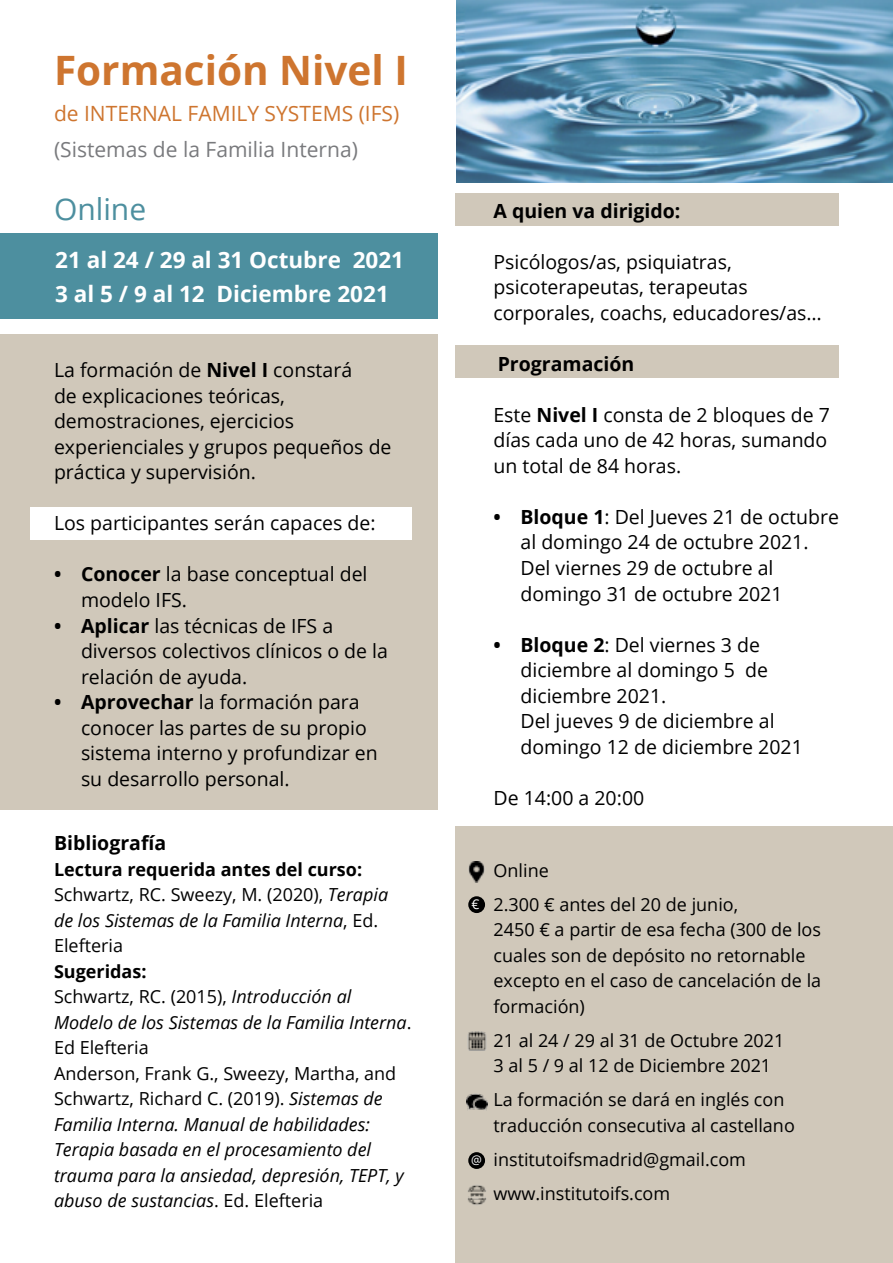
<style>
.page{position:relative;width:893px;height:1263px;background:#fff}
.page>*{position:absolute;margin:0;border:0;box-sizing:border-box;transform-origin:0 0}
.t1{font:700 40.5px "Open Sans";color:#ce752f}
.t2{font:30px "Open Sans";color:#4d8f9f}
.t3{font:700 22.5px/34.5px "Open Sans";color:#fff}
.t4{font:21px "Open Sans";color:#ce752f}
.t5{font:21px "Open Sans";color:#797a7d}
.t6{font:19.5px/25.5px "Open Sans";color:#000}
.t7{font:700 19.5px "Open Sans";color:#000}
.t8{font:18px/25.5px "Open Sans";color:#000}
.t9{font:italic 18px/25.5px "Open Sans";color:#000}
.t10{font:13.5px "Open Sans";color:#fff}
.t11{font:12px "Open Sans";color:#fff}
.s1{font-weight:700}
.s2{font-style:italic}
.s3{font-weight:700;font-style:normal}
.s4{font-style:normal}
</style>
<div class="page">
<div style="left:455px;top:193px;width:384px;height:33px;background:#d0c8ba"></div>
<div style="left:455px;top:345px;width:384px;height:33px;background:#d0c8ba"></div>
<div style="left:455px;top:826px;width:438px;height:437px;background:#d0c8ba"></div>
<div style="left:0;top:334px;width:437px;height:475px;background:#d0c8ba"></div>
<img style="left:468px;top:1032px;width:18px;height:19px">
<img style="left:468px;top:862px;width:17px;height:20px">
<div style="left:468px;top:896px;width:17px;height:17px;background:#000;border-radius:50%"></div>
<div style="left:468px;top:1152px;width:17px;height:17px;background:#000;border-radius:50%"></div>
<img style="left:466px;top:1093px;width:21px;height:17px">
<img style="left:467px;top:1185px;width:19px;height:20px">
<div style="left:30px;top:507px;width:382px;height:33px;background:#fff"></div>
<div style="left:0;top:234px;width:437px;height:85px;background:#4d8f9f"></div>
<img style="left:456px;top:0;width:437px;height:183px">
<h1 class="t1" style="left:54px;top:42px;width:355px">Formación Nivel I</h1>
<p class="t4" style="left:54px;top:99px;width:347px">de INTERNAL FAMILY SYSTEMS (IFS)</p>
<p class="t5" style="left:54px;top:135px;width:305px">(Sistemas de la Familia Interna)</p>
<h2 class="t2" style="left:54px;top:189px;width:94px">Online</h2>
<p class="t3" style="left:55px;top:242px;width:350px">21 al 24 / 29 al 31 Octubre 2021<br>3 al 5 / 9 al 12 Diciembre 2021</p>
<p class="t6" style="left:54px;top:357px;width:339px">La formación de <span class="s1">Nivel I</span> constará<br>de explicaciones teóricas, demostraciones, ejercicios experienciales y grupos pequeños de práctica y supervisión.</p>
<p class="t6" style="left:54px;top:510px;width:323px">Los participantes serán capaces de:</p>
<p class="t6" style="left:81px;top:561px;width:288px;text-indent:-27px"><span class="s1">• Conocer</span> la base conceptual del modelo IFS.</p>
<p class="t6" style="left:81px;top:612px;width:309px;text-indent:-27px"><span class="s1">• Aplicar</span> las técnicas de IFS a diversos colectivos clínicos o de la relación de ayuda.</p>
<p class="t6" style="left:81px;top:689px;width:298px;text-indent:-27px"><span class="s1">• Aprovechar</span> la formación para conocer las partes de su propio sistema interno y profundizar en su desarrollo personal.</p>
<p class="t7" style="left:54px;top:829px;width:114px">Bibliografía</p>
<p class="t8" style="left:54px;top:856px;width:336px"><span class="s1">Lectura requerida antes del curso:<br></span>Schwartz, RC. Sweezy, M. (2020), <span class="s2">Terapia de los Sistemas de la Familia Interna</span>, Ed.<br>Elefteria</p>
<p class="t9" style="left:54px;top:958px;width:359px"><span class="s3">Sugeridas:<br></span><span class="s4">Schwartz, RC. (2015),</span> Introducción al Modelo de los Sistemas de la Familia Interna<span class="s4">.<br>Ed Elefteria<br>Anderson, Frank G., Sweezy, Martha, and Schwartz, Richard C. (2019).</span> Sistemas de Familia Interna. Manual de habilidades:<br>Terapia basada en el procesamiento del trauma para la ansiedad, depresión, TEPT, y abuso de sustancias<span class="s4">. Ed. Elefteria</span></p>
<p class="t7" style="left:493px;top:197px;width:189px">A quien va dirigido:</p>
<p class="t6" style="left:493px;top:249px;width:330px">Psicólogos/as, psiquiatras, psicoterapeutas, terapeutas corporales, coachs, educadores/as…</p>
<p class="t7" style="left:498px;top:350px;width:138px">Programación</p>
<p class="t6" style="left:493px;top:402px;width:338px">Este <span class="s1">Nivel I</span> consta de 2 bloques de 7 días cada uno de 42 horas, sumando un total de 84 horas.</p>
<p class="t6" style="left:520px;top:504px;width:320px;text-indent:-27px"><span class="s1">• Bloque 1</span>: Del Jueves 21 de octubre al domingo 24 de octubre 2021.<br>Del viernes 29 de octubre al domingo 31 de octubre 2021</p>
<p class="t6" style="left:520px;top:631px;width:284px;text-indent:-27px"><span class="s1">• Bloque 2</span>: Del viernes 3 de diciembre al domingo 5 de diciembre 2021.<br>Del jueves 9 de diciembre al domingo 12 de diciembre 2021</p>
<p class="t6" style="left:493px;top:784px;width:152px">De 14:00 a 20:00</p>
<p class="t10" style="left:471px;top:895px;width:9px">€</p>
<p class="t11" style="left:471px;top:1151px;width:12px">@</p>
<p class="t8" style="left:493px;top:853px;width:246px;line-height:34px">Online<br>2.300 € antes del 20 de junio,</p>
<p class="t8" style="left:493px;top:916px;width:329px">2450 € a partir de esa fecha (300 de los cuales son de depósito no retornable excepto en el caso de cancelación de la formación)</p>
<p class="t8" style="left:493px;top:1027px;width:293px">21 al 24 / 29 al 31 de Octubre 2021<br>3 al 5 / 9 al 12 de Diciembre 2021</p>
<p class="t8" style="left:493px;top:1086px;width:303px">La formación se dará en inglés con traducción consecutiva al castellano</p>
<p class="t8" style="left:493px;top:1142px;width:254px;line-height:34px">institutoifsmadrid@gmail.com www.institutoifs.com</p>
</div>
